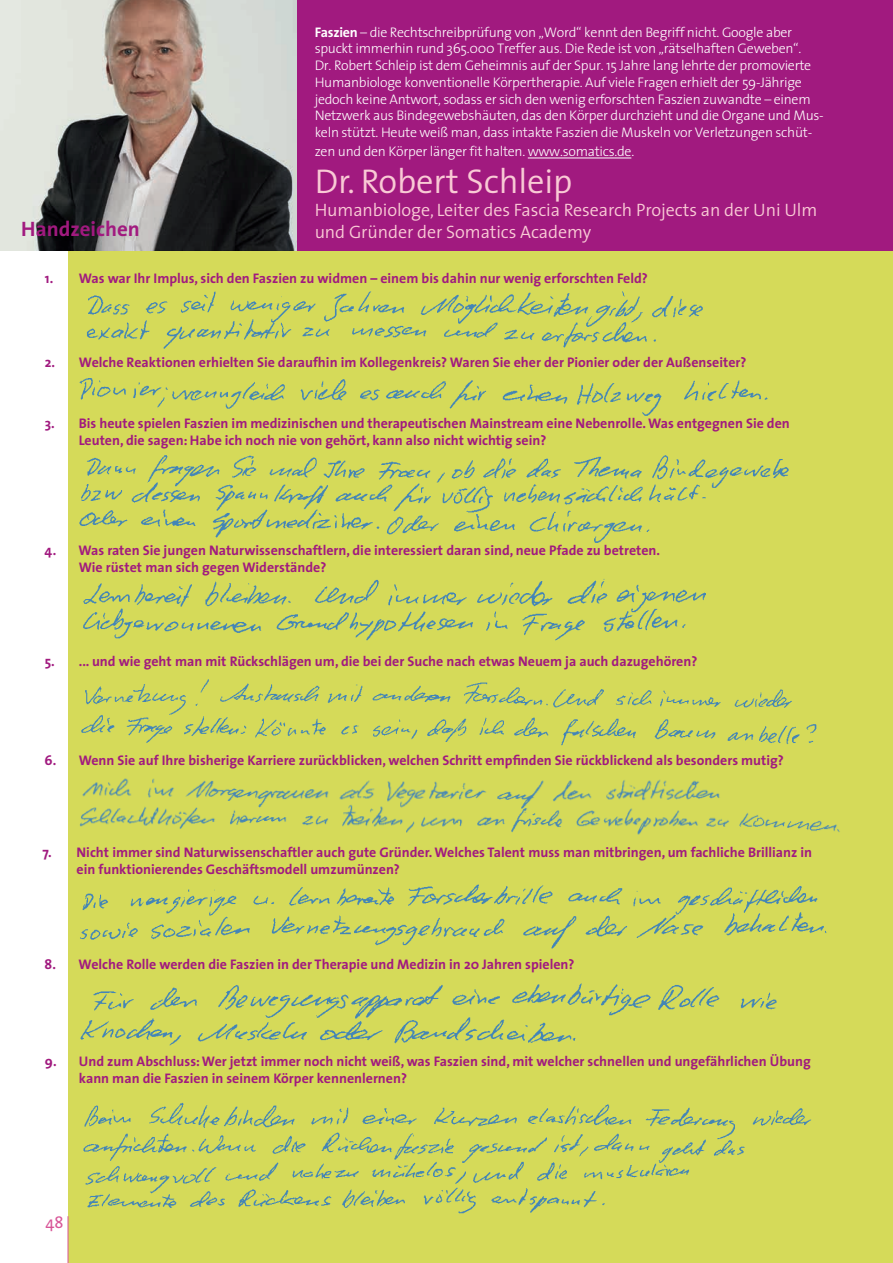
<style>
.page{position:relative;width:893px;height:1263px;background:#fff}
.page>*{position:absolute;margin:0;border:0;box-sizing:border-box;transform-origin:0 0}
.t1{font:300 34.5px "The Sans";letter-spacing:-.005em;color:#f9cad5}
.t2{font:700 21px "The Sans";color:#a11a7f}
.t3{font:300 18px "The Sans";letter-spacing:-.005em;color:#f9cad5}
.t4{font:16.5px "The Sans";color:#d85698}
.t5{font:700 13.95px/17px "The Sans";color:#a11a7f}
.t6{font:300 13.95px/16.8px "The Sans";letter-spacing:-.02em;color:#fff}
.s1{font-weight:700}
</style>
<div class="page">
<div style="left:68px;top:251px;width:825px;height:1012px;background:#d5da59"></div>
<img style="left:0;top:0;width:298px;height:251px">
<div style="left:298px;top:0;width:595px;height:251px;background:#a11a7f"></div>
<hr style="left:528px;top:158px;width:103px;height:1px;background:#fff">
<img style="left:81px;top:679px;width:736px;height:67px">
<img style="left:87px;top:291px;width:616px;height:58px">
<img style="left:79px;top:378px;width:689px;height:38px">
<img style="left:79px;top:455px;width:710px;height:88px">
<img style="left:83px;top:579px;width:622px;height:62px">
<img style="left:83px;top:1102px;width:728px;height:112px">
<img style="left:80px;top:778px;width:760px;height:57px">
<img style="left:80px;top:884px;width:747px;height:65px">
<img style="left:80px;top:983px;width:697px;height:63px">
<hr style="left:68px;top:1216px;width:1px;height:47px;background:#d85698">
<p class="t6" style="left:315px;top:23px;width:511px"><span class="s1">Faszien</span> – die Rechtschreibprüfung von „Word“ kennt den Begriff nicht. Google aber spuckt immerhin rund 365.000 Treffer aus. Die Rede ist von „rätselhaften Geweben“.<br>Dr. Robert Schleip ist dem Geheimnis auf der Spur. 15 Jahre lang lehrte der promovierte Humanbiologe konventionelle Körpertherapie. Auf viele Fragen erhielt der 59-Jährige jedoch keine Antwort, sodass er sich den wenig erforschten Faszien zuwandte – einem Netzwerk aus Bindegewebshäuten, das den Körper durchzieht und die Organe und Mus&shy;keln stützt. Heute weiß man, dass intakte Faszien die Muskeln vor Verletzungen schüt-</p>
<p class="t6" style="left:315px;top:142px;width:321px">zen und den Körper länger fit halten. www.somatics.de.</p>
<h1 class="t1" style="left:315px;top:153px;width:259px">Dr. Robert Schleip</h1>
<p class="t3" style="left:315px;top:195px;width:504px">Humanbiologe, Leiter des Fascia Research Projects an der Uni Ulm</p>
<h2 class="t2" style="left:21px;top:212px;width:120px">Handzeichen</h2>
<p class="t3" style="left:315px;top:217px;width:278px">und Gründer der Somatics Academy</p>
<p class="t5" style="left:45px;top:270px;width:604px">1. Was war Ihr Implus, sich den Faszien zu widmen – einem bis dahin nur wenig erforschten Feld?</p>
<p class="t5" style="left:45px;top:354px;width:703px">2. Welche Reaktionen erhielten Sie daraufhin im Kollegenkreis? Waren Sie eher der Pionier oder der Außenseiter?</p>
<p class="t5" style="left:79px;top:414px;width:713px;text-indent:-34px">3. Bis heute spielen Faszien im medizinischen und therapeutischen Mainstream eine Nebenrolle. Was entgegnen Sie den<br>Leuten, die sagen: Habe ich noch nie von gehört, kann also nicht wichtig sein?</p>
<p class="t5" style="left:79px;top:542px;width:583px;text-indent:-34px">4. Was raten Sie jungen Naturwissenschaftlern, die interessiert daran sind, neue Pfade zu betreten.<br>Wie rüstet man sich gegen Widerstände?</p>
<p class="t5" style="left:45px;top:652px;width:654px">5. ... und wie geht man mit Rückschlägen um, die bei der Suche nach etwas Neuem ja auch dazugehören?</p>
<p class="t5" style="left:45px;top:751px;width:741px">6. Wenn Sie auf Ihre bisherige Karriere zurückblicken, welchen Schritt empfinden Sie rückblickend als besonders mutig?</p>
<p class="t5" style="left:77px;top:844px;width:737px;text-indent:-34px">7. Nicht immer sind Naturwissenschaftler auch gute Gründer. Welches Talent muss man mitbringen, um fachliche Brillianz in ein funktionierendes Geschäftsmodell umzumünzen?</p>
<p class="t5" style="left:45px;top:955px;width:531px">8. Welche Rolle werden die Faszien in der Therapie und Medizin in 20 Jahren spielen?</p>
<p class="t5" style="left:79px;top:1052px;width:733px;text-indent:-34px">9. Und zum Abschluss: Wer jetzt immer noch nicht weiß, was Faszien sind, mit welcher schnellen und ungefährlichen Übung kann man die Faszien in seinem Körper kennenlernen?</p>
<p class="t4" style="left:45px;top:1208px;width:20px">48</p>
</div>
